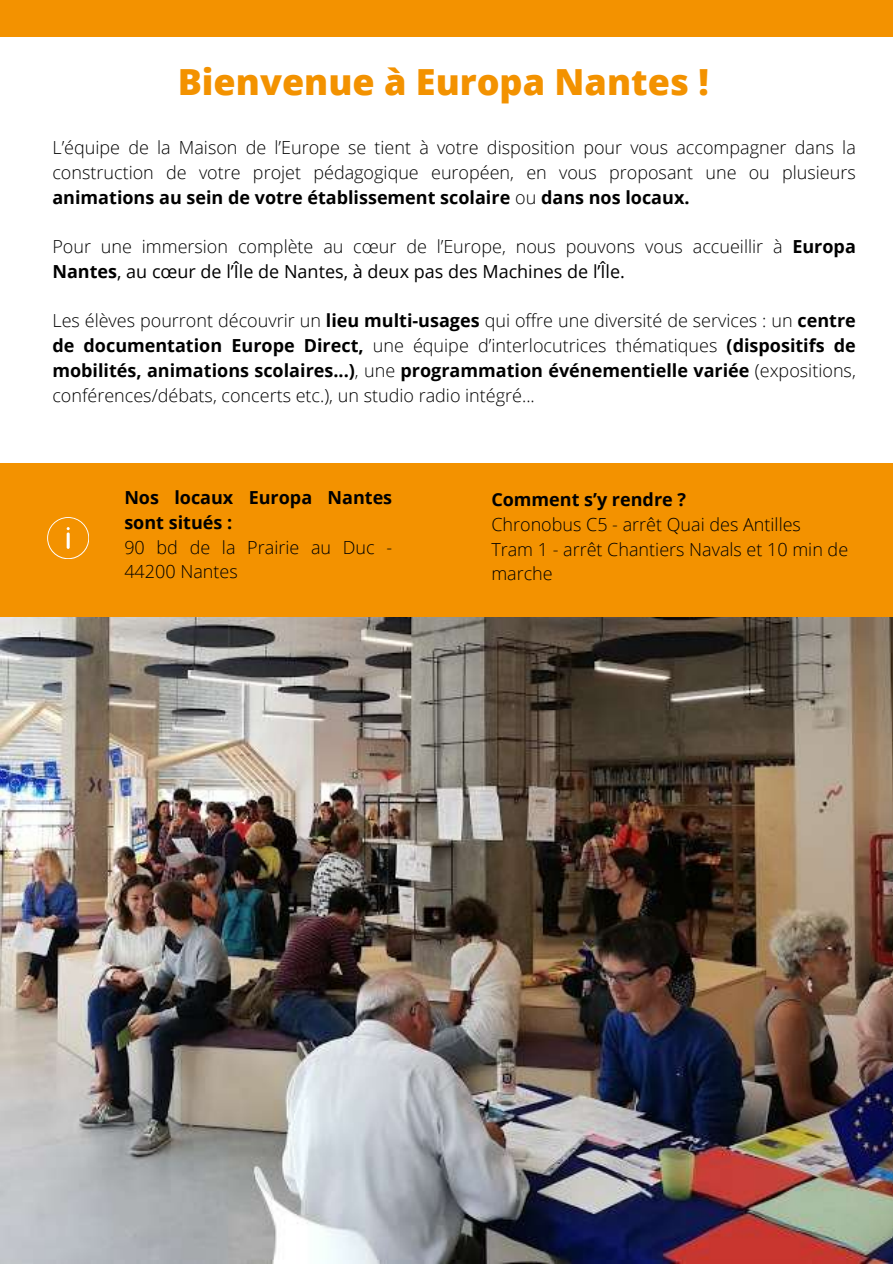
<style>
.page{position:relative;width:893px;height:1264px;background:#fff}
.page>*{position:absolute;margin:0;border:0;box-sizing:border-box;transform-origin:0 0}
.t1{font:800 36px "Open Sans";color:#f39200}
.t2{font:300 18px/24.8px "Open Sans";color:#000}
.t3{font:700 18px/24.8px "Open Sans";color:#000}
.s1{font-weight:700}
.s2{font-weight:400}
</style>
<div class="page">
<div style="left:0;top:0;width:892px;height:37px;background:#f39200"></div>
<img style="left:0;top:617px;width:892px;height:646px">
<div style="left:0;top:463px;width:892px;height:154px;background:#f39200"></div>
<svg style="left:47px;top:517px;width:42px;height:41px"></svg>
<h1 class="t1" style="left:178px;top:56px;width:532px">Bienvenue à Europa Nantes !</h1>
<p class="t2" style="left:52px;top:135px;width:804px;text-align:justify">L’équipe de la Maison de l’Europe se tient à votre disposition pour vous accompagner dans la construction de votre projet pédagogique européen, en vous proposant une ou plusieurs <span class="s1">animations au sein de votre établissement scolaire</span> ou <span class="s1">dans nos locaux.</span></p>
<p class="t2" style="left:52px;top:234px;width:804px">Pour une immersion complète au cœur de l’Europe, nous pouvons vous accueillir à <span class="s1">Europa<br>Nantes</span><span class="s2">, au cœur de l’Île de Nantes, à deux pas des Machines de l’Île.</span></p>
<p class="t2" style="left:52px;top:308px;width:804px;text-align:justify">Les élèves pourront découvrir un <span class="s1">lieu multi-usages</span> qui offre une diversité de services : un <span class="s1">centre de documentation Europe Direct,</span> une équipe d’interlocutrices thématiques <span class="s1">(dispositifs de mobilités, animations scolaires...)</span>, une <span class="s1">programmation événementielle variée</span> (expositions, conférences/débats, concerts etc.), un studio radio intégré...</p>
<p class="t3" style="left:124px;top:484px;width:269px">Nos locaux Europa Nantes sont situés :</p>
<p class="t2" style="left:124px;top:534px;width:269px">90 bd de la Prairie au Duc -<br>44200 Nantes</p>
<p class="t3" style="left:491px;top:487px;width:196px">Comment s’y rendre ?</p>
<p class="t2" style="left:491px;top:511px;width:358px">Chronobus C5 - arrêt Quai des Antilles<br>Tram 1 - arrêt Chantiers Navals et 10 min de marche</p>
</div>
